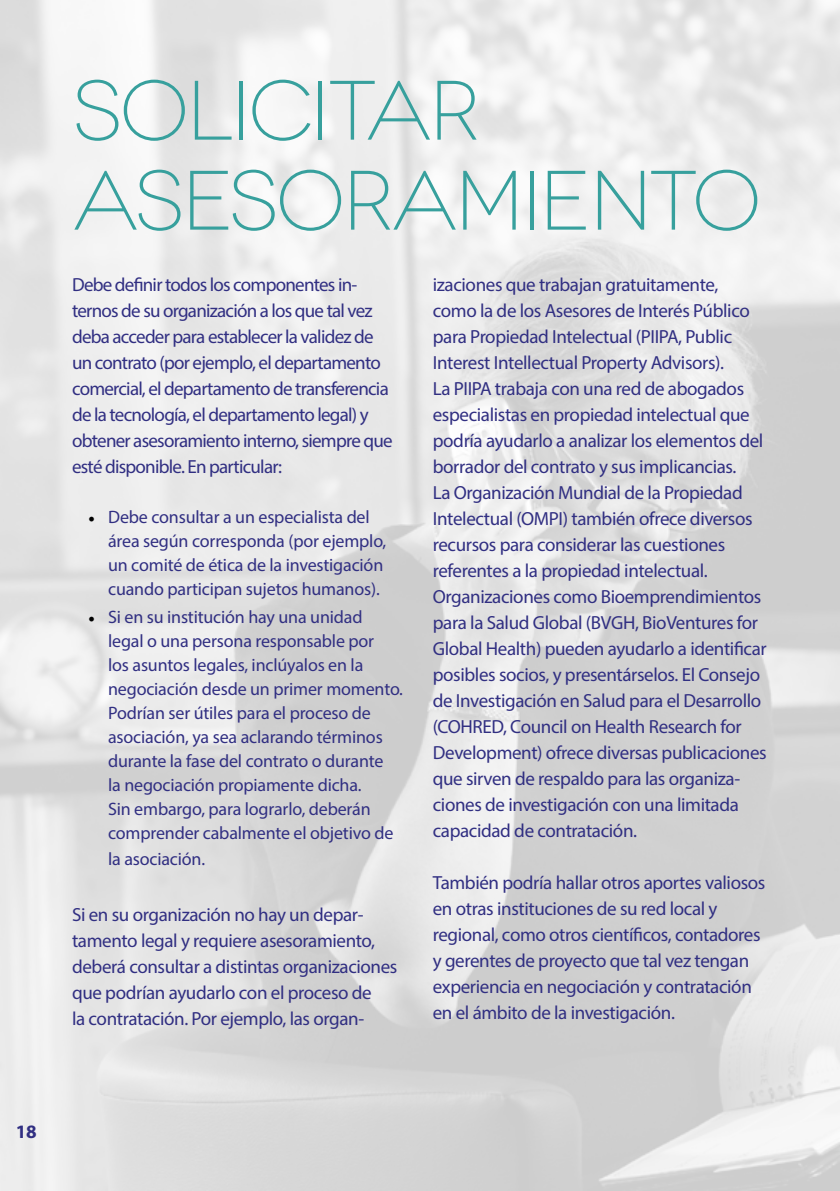
<style>
.page{position:relative;width:840px;height:1191px;background:#fff}
.page>*{position:absolute;margin:0;border:0;box-sizing:border-box;transform-origin:0 0}
.t1{font:300 expanded 84px/90px "Novecento";letter-spacing:-.03em;color:#37a09d}
.t2{font:19px/26px "Myriad Pro";letter-spacing:-.02em;color:#312f82}
.t3{font:19px/26px "Myriad Pro";letter-spacing:-.04em;color:#312f82}
.t4{font:700 19px "Myriad Pro";color:#312f82}
.t5{font:18px/24px "Myriad Pro";letter-spacing:-.01em;color:#312f82}
.s1{font-family:"Minion Pro";color:#000}
</style>
<div class="page">
<h1 class="t1" style="left:73px;top:66px;width:689px">SOLICITAR<br>ASESORAMIENTO</h1>
<p class="t3" style="left:72px;top:271px;width:322px">Debe definir todos los componentes in&shy;ternos de su organización a los que tal vez deba acceder para establecer la validez de un contrato (por ejemplo, el departamento comercial, el departamento de transferencia de la tecnología, el departamento legal) y obtener asesoramiento interno, siempre que esté disponible. En particular:</p>
<p class="t5" style="left:108px;top:504px;width:279px;text-indent:-20px"><span class="s1">•</span> Debe consultar a un especialista del área según corresponda (por ejemplo, un comité de ética de la investigación cuando participan sujetos humanos).</p>
<p class="t5" style="left:108px;top:604px;width:296px;text-indent:-20px"><span class="s1">•</span> Si en su institución hay una unidad<br>legal o una persona responsable por<br>los asuntos legales, inclúyalos en la negociación desde un primer momento.<br>Podrían ser útiles para el proceso de asociación, ya sea aclarando términos durante la fase del contrato o durante<br>la negociación propiamente dicha.<br>Sin embargo, para lograrlo, deberán comprender cabalmente el objetivo de</p>
<p class="t5" style="left:108px;top:846px;width:98px">la asociación.</p>
<p class="t2" style="left:72px;top:901px;width:327px">Si en su organización no hay un depar&shy;tamento legal y requiere asesoramiento, deberá consultar a distintas organizaciones que podrían ayudarlo con el proceso de<br>la contratación. Por ejemplo, las organ-</p>
<p class="t2" style="left:432px;top:271px;width:335px">izaciones que trabajan gratuitamente, como la de los Asesores de Interés Público para Propiedad Intelectual (PIIPA, Public Interest Intellectual Property Advisors).<br>La PIIPA trabaja con una red de abogados especialistas en propiedad intelectual que podría ayudarlo a analizar los elementos del borrador del contrato y sus implicancias.<br>La Organización Mundial de la Propiedad Intelectual (OMPI) también ofrece diversos recursos para considerar las cuestiones referentes a la propiedad intelectual.<br>Organizaciones como Bioemprendimientos para la Salud Global (BVGH, BioVentures for Global Health) pueden ayudarlo a identificar posibles socios, y presentárselos. El Consejo de Investigación en Salud para el Desarrollo (COHRED, Council on Health Research for Development) ofrece diversas publicaciones que sirven de respaldo para las organiza&shy;ciones de investigación con una limitada capacidad de contratación.</p>
<p class="t2" style="left:432px;top:869px;width:334px">También podría hallar otros aportes valiosos en otras instituciones de su red local y regional, como otros científicos, contadores y gerentes de proyecto que tal vez tengan experiencia en negociación y contratación en el ámbito de la investigación.</p>
<p class="t4" style="left:16px;top:1119px;width:22px">18</p>
</div>
